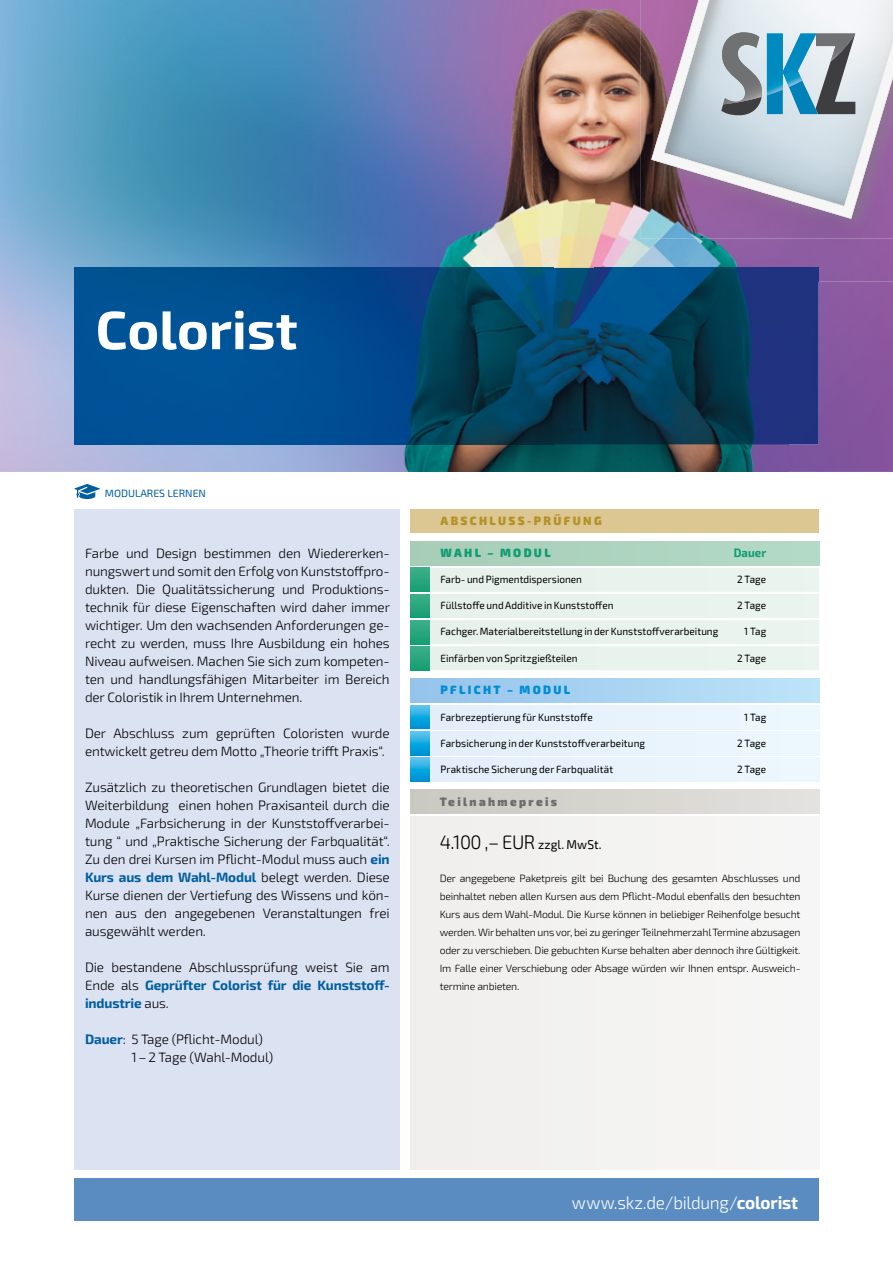
<style>
.page{position:relative;width:893px;height:1263px;background:#fff}
.page>*{position:absolute;margin:0;border:0;box-sizing:border-box;transform-origin:0 0}
.t1{font:700 54px "Exo 2";color:#fff}
.t2{font:300 19.5px "Exo 2";letter-spacing:-.025em;color:#000;scale:.95 1}
.t3{font:300 18px "Exo 2";letter-spacing:-.015em;color:#fff;scale:.95 1}
.t4{font:300 13.5px/18px "Exo 2";letter-spacing:-.01em;color:#000;text-align:justify}
.t5{font:900 12px "Exo 2";letter-spacing:.205em;color:#b49228;scale:.95 1}
.t6{font:900 12px "Exo 2";letter-spacing:.205em;color:#6d6d6b;scale:.95 1}
.t7{font:900 12px "Exo 2";letter-spacing:.205em;color:#008dd1;scale:.95 1}
.t8{font:900 12px "Exo 2";letter-spacing:.205em;color:#0f9d73;scale:.95 1}
.t9{font:700 12px "Exo 2";letter-spacing:.005em;color:#0f9d73;scale:.95 1}
.t10{font:300 10.5px/18px "Exo 2";letter-spacing:-.02em;color:#000;text-align:justify}
.t11{font:10.5px "Exo 2";letter-spacing:.005em;color:#000;scale:.95 1}
.t12{font:10.5px "Exo 2";color:#005ea1}
.s1{font-weight:700;color:#005ea1}
.s2{font-weight:400;font-size:12.75px}
.s3{font-weight:700}
</style>
<div class="page">
<svg style="left:74px;top:484px;width:26px;height:15px"></svg>
<div style="left:74px;top:509px;width:326px;height:660px;background:#dbe2f2"></div>
<div style="left:74px;top:1178px;width:745px;height:42px;background:#5a8cc2"></div>
<div style="left:410px;top:509px;width:409px;height:24px;background:#dcc692"></div>
<svg style="left:410px;top:568px;width:409px;height:102px;background:#e3f0ea"></svg>
<img style="left:410px;top:620px;width:19px;height:24px">
<div style="left:410px;top:542px;width:409px;height:24px;background:#add4c0"></div>
<div style="left:410px;top:705px;width:409px;height:24px;background:#e8f3fc"></div>
<div style="left:410px;top:731px;width:409px;height:24px;background:#e8f3fc"></div>
<div style="left:410px;top:757px;width:409px;height:24px;background:#e8f3fc"></div>
<div style="left:410px;top:679px;width:409px;height:24px;background:linear-gradient(to right,#95c3ea,#bee4f9)"></div>
<svg style="left:410px;top:705px;width:19px;height:24px"></svg>
<svg style="left:410px;top:731px;width:19px;height:24px"></svg>
<svg style="left:410px;top:757px;width:19px;height:24px"></svg>
<div style="left:410px;top:790px;width:409px;height:24px;background:linear-gradient(to right,#c9c8c1,#e4e2df)"></div>
<div style="left:410px;top:816px;width:409px;height:353px;background:#f3f3f2"></div>
<img style="left:0;top:0;width:595px;height:262px">
<img style="left:0;top:262px;width:105px;height:210px">
<img style="left:105px;top:262px;width:490px;height:6px">
<img style="left:788px;top:281px;width:105px;height:191px">
<img style="left:105px;top:444px;width:683px;height:28px">
<img style="left:74px;top:268px;width:745px;height:176px">
<img style="left:595px;top:0;width:298px;height:281px">
<img style="left:595px;top:268px;width:224px;height:13px">
<img style="left:640px;top:0;width:253px;height:239px">
<svg style="left:651px;top:0;width:242px;height:219px"></svg>
<svg style="left:721px;top:32px;width:134px;height:83px;background:#7fa2b1"></svg>
<h1 class="t1" style="left:96px;top:292px;width:203px">Colorist</h1>
<p class="t12" style="left:105px;top:486px;width:103px">MODULARES LERNEN</p>
<p class="t4" style="left:85px;top:544px;width:306px">Farbe und Design bestimmen den Wiedererken&shy;nungswert und somit den Erfolg von Kunststoffpro&shy;dukten. Die Qualitätssicherung und Produktions&shy;technik für diese Eigenschaften wird daher immer wichtiger. Um den wachsenden Anforderungen ge&shy;recht zu werden, muss Ihre Ausbildung ein hohes Niveau aufweisen. Machen Sie sich zum kompeten&shy;ten und handlungsfähigen Mitarbeiter im Bereich der Coloristik in Ihrem Unternehmen.</p>
<p class="t4" style="left:85px;top:724px;width:306px">Der Abschluss zum geprüften Coloristen wurde entwickelt getreu dem Motto „Theorie trifft Praxis“.</p>
<p class="t4" style="left:85px;top:778px;width:306px">Zusätzlich zu theoretischen Grundlagen bietet die Weiterbildung einen hohen Praxisanteil durch die Module „Farbsicherung in der Kunststoffverarbei&shy;tung “ und „Praktische Sicherung der Farbqualität“.<br>Zu den drei Kursen im Pflicht-Modul muss auch <span class="s1">ein Kurs aus dem Wahl-Modul</span> belegt werden. Diese Kurse dienen der Vertiefung des Wissens und kön&shy;nen aus den angegebenen Veranstaltungen frei ausgewählt werden.</p>
<p class="t4" style="left:85px;top:958px;width:306px">Die bestandene Abschlussprüfung weist Sie am Ende als <span class="s1">Geprüfter Colorist für die Kunststoff&shy;industrie</span> aus.</p>
<p class="t4" style="left:131px;top:1030px;width:143px;text-indent:-46px"><span class="s1">Dauer</span>: 5 Tage (Pflicht-Modul)<br>1 – 2 Tage (Wahl-Modul)</p>
<p class="t5" style="left:440px;top:512px;width:171px">ABSCHLUSS-PRÜFUNG</p>
<p class="t8" style="left:440px;top:544px;width:118px">WAHL – MODUL</p>
<p class="t11" style="left:440px;top:572px;width:150px">Farb- und Pigmentdispersionen</p>
<p class="t11" style="left:440px;top:598px;width:184px">Füllstoffe und Additive in Kunststoffen</p>
<p class="t11" style="left:440px;top:624px;width:294px">Fachger. Materialbereitstellung in der Kunststoffverarbeitung</p>
<p class="t11" style="left:440px;top:651px;width:146px">Einfärben von Spritzgießteilen</p>
<p class="t7" style="left:440px;top:682px;width:138px">PFLICHT – MODUL</p>
<p class="t11" style="left:440px;top:709px;width:162px">Farbrezeptierung für Kunststoffe</p>
<p class="t11" style="left:440px;top:736px;width:217px">Farbsicherung in der Kunststoffverarbeitung</p>
<p class="t11" style="left:440px;top:762px;width:183px">Praktische Sicherung der Farbqualität</p>
<p class="t9" style="left:734px;top:544px;width:36px">Dauer</p>
<p class="t11" style="left:737px;top:572px;width:32px">2 Tage</p>
<p class="t11" style="left:737px;top:598px;width:32px">2 Tage</p>
<p class="t11" style="left:744px;top:624px;width:25px">1 Tag</p>
<p class="t11" style="left:737px;top:651px;width:32px">2 Tage</p>
<p class="t11" style="left:744px;top:709px;width:25px">1 Tag</p>
<p class="t11" style="left:737px;top:736px;width:32px">2 Tage</p>
<p class="t11" style="left:737px;top:762px;width:32px">2 Tage</p>
<p class="t6" style="left:440px;top:793px;width:125px">Teilnahmepreis</p>
<h2 class="t2" style="left:440px;top:828px;width:172px">4.100 ,– EUR <span class="s2">zzgl. MwSt.</span></h2>
<p class="t10" style="left:440px;top:869px;width:362px">Der angegebene Paketpreis gilt bei Buchung des gesamten Abschlusses und beinhaltet neben allen Kursen aus dem Pflicht-Modul ebenfalls den besuchten Kurs aus dem Wahl-Modul. Die Kurse können in beliebiger Reihenfolge besucht werden. Wir behalten uns vor, bei zu geringer Teilnehmerzahl Termine abzusagen oder zu verschieben. Die gebuchten Kurse behalten aber dennoch ihre Gültigkeit.<br>Im Falle einer Verschiebung oder Absage würden wir Ihnen entspr. Ausweich&shy;termine anbieten.</p>
<h3 class="t3" style="left:572px;top:1190px;width:240px">www.skz.de/bildung/<span class="s3">colorist</span></h3>
</div>
